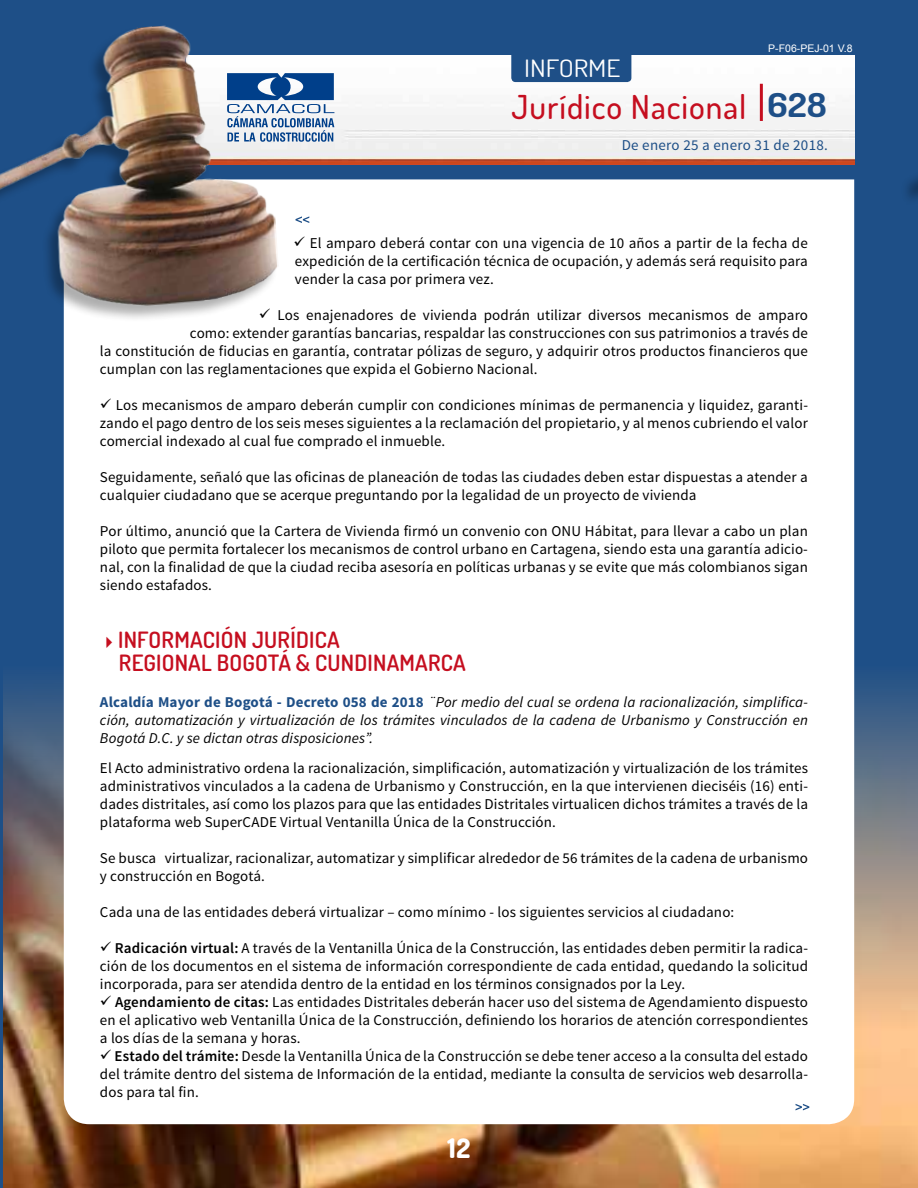
<style>
.page{position:relative;width:918px;height:1188px;background:#1e4f87}
.page>*{position:absolute;margin:0;border:0;box-sizing:border-box;transform-origin:0 0}
.t1{font:500 33px "Dosis";letter-spacing:.03em;color:#c50e1f}
.t2{font:800 27px "Dosis";color:#fff}
.t3{font:24px "Dosis";color:#fff;scale:1.14 1}
.t4{font:600 22.5px/22.5px "Dosis";letter-spacing:.01em;color:#c50e1f}
.t5{font:15px/18px "Source Sans Pro";letter-spacing:.01em;color:#000;text-align:justify}
.t6{font:italic 15px/18px "Source Sans Pro";letter-spacing:.01em;color:#000;text-align:justify}
.t7{font:15px "Source Sans Pro";letter-spacing:.02em;color:#1e4f87}
.t8{font:10.5px "Arial";color:#fff}
.s1{font-weight:700;color:#1e4f87}
.s2{font-weight:700;font-style:normal;color:#1e4f87}
.s3{font-weight:600}
</style>
<div class="page">
<img style="left:4px;top:665px;width:914px;height:523px">
<div style="left:64px;top:179px;width:790px;height:945px;background:#fff"></div>
<img style="left:281px;top:55px;width:573px;height:109px">
<div style="left:511px;top:37px;width:120px;height:45px;background:#1e4f87;border-radius:4px"></div>
<hr style="left:760px;top:84px;width:3px;height:37px;background:#c50e1f">
<div style="left:0;top:26px;width:278px;height:297px;background:#000;opacity:.32"></div>
<img style="left:0;top:25px;width:281px;height:291px">
<svg style="left:227px;top:73px;width:107px;height:69px;background:#7898be"></svg>
<svg style="left:296px;top:216px;width:13px;height:7px"></svg>
<svg style="left:796px;top:1104px;width:13px;height:6px"></svg>
<h3 class="t3" style="left:524px;top:53px;width:86px">INFORME</h3>
<p class="t8" style="left:768px;top:42px;width:86px">P-F06-PEJ-01 V.8</p>
<h1 class="t1" style="left:512px;top:85px;width:317px">Jurídico Nacional <span class="s1">628</span></h1>
<p class="t7" style="left:622px;top:136px;width:208px">De enero 25 a enero 31 de 2018.</p>
<p class="t5" style="left:293px;top:234px;width:516px">✓ El amparo deberá contar con una vigencia de 10 años a partir de la fecha de expedición de la certificación técnica de ocupación, y además será requisito para vender la casa por primera vez.</p>
<p class="t5" style="left:259px;top:306px;width:551px">✓ Los enajenadores de vivienda podrán utilizar diversos mecanismos de amparo</p>
<p class="t5" style="left:190px;top:324px;width:620px">como: extender garantías bancarias, respaldar las construcciones con sus patrimonios a través de</p>
<p class="t5" style="left:100px;top:342px;width:710px">la constitución de fiducias en garantía, contratar pólizas de seguro, y adquirir otros productos financieros que</p>
<p class="t5" style="left:100px;top:360px;width:439px">cumplan con las reglamentaciones que expida el Gobierno Nacional.</p>
<p class="t5" style="left:100px;top:396px;width:710px">✓ Los mecanismos de amparo deberán cumplir con condiciones mínimas de permanencia y liquidez, garanti&shy;zando el pago dentro de los seis meses siguientes a la reclamación del propietario, y al menos cubriendo el valor comercial indexado al cual fue comprado el inmueble.</p>
<p class="t5" style="left:100px;top:468px;width:709px">Seguidamente, señaló que las oficinas de planeación de todas las ciudades deben estar dispuestas a atender a cualquier ciudadano que se acerque preguntando por la legalidad de un proyecto de vivienda</p>
<p class="t5" style="left:100px;top:522px;width:709px">Por último, anunció que la Cartera de Vivienda firmó un convenio con ONU Hábitat, para llevar a cabo un plan piloto que permita fortalecer los mecanismos de control urbano en Cartagena, siendo esta una garantía adicio&shy;nal, con la finalidad de que la ciudad reciba asesoría en políticas urbanas y se evite que más colombianos sigan siendo estafados.</p>
<h3 class="t4" style="left:119px;top:628px;width:349px;text-indent:-19px">✔INFORMACIÓN JURÍDICA<br>REGIONAL BOGOTÁ &amp; CUNDINAMARCA</h3>
<p class="t6" style="left:100px;top:693px;width:709px"><span class="s2">Alcaldía Mayor de Bogotá - Decreto 058 de 2018</span> ¨Por medio del cual se ordena la racionalización, simplifica&shy;ción, automatización y virtualización de los trámites vinculados de la cadena de Urbanismo y Construcción en Bogotá D.C. y se dictan otras disposiciones”.</p>
<p class="t5" style="left:100px;top:759px;width:710px">El Acto administrativo ordena la racionalización, simplificación, automatización y virtualización de los trámites administrativos vinculados a la cadena de Urbanismo y Construcción, en la que intervienen dieciséis (16) enti&shy;dades distritales, así como los plazos para que las entidades Distritales virtualicen dichos trámites a través de la plataforma web SuperCADE Virtual Ventanilla Única de la Construcción.</p>
<p class="t5" style="left:100px;top:849px;width:710px">Se busca virtualizar, racionalizar, automatizar y simplificar alrededor de 56 trámites de la cadena de urbanismo y construcción en Bogotá.</p>
<p class="t5" style="left:100px;top:903px;width:636px">Cada una de las entidades deberá virtualizar – como mínimo - los siguientes servicios al ciudadano:</p>
<p class="t5" style="left:100px;top:939px;width:710px">✓ <span class="s3">Radicación virtual:</span> A través de la Ventanilla Única de la Construcción, las entidades deben permitir la radica&shy;ción de los documentos en el sistema de información correspondiente de cada entidad, quedando la solicitud incorporada, para ser atendida dentro de la entidad en los términos consignados por la Ley.</p>
<p class="t5" style="left:100px;top:993px;width:710px">✓ <span class="s3">Agendamiento de citas:</span> Las entidades Distritales deberán hacer uso del sistema de Agendamiento dispuesto en el aplicativo web Ventanilla Única de la Construcción, definiendo los horarios de atención correspondientes a los días de la semana y horas.</p>
<p class="t5" style="left:100px;top:1047px;width:710px">✓ <span class="s3">Estado del trámite:</span> Desde la Ventanilla Única de la Construcción se debe tener acceso a la consulta del estado del trámite dentro del sistema de Información de la entidad, mediante la consulta de servicios web desarrolla&shy;dos para tal fin.</p>
<h2 class="t2" style="left:448px;top:1131px;width:24px">12</h2>
</div>
